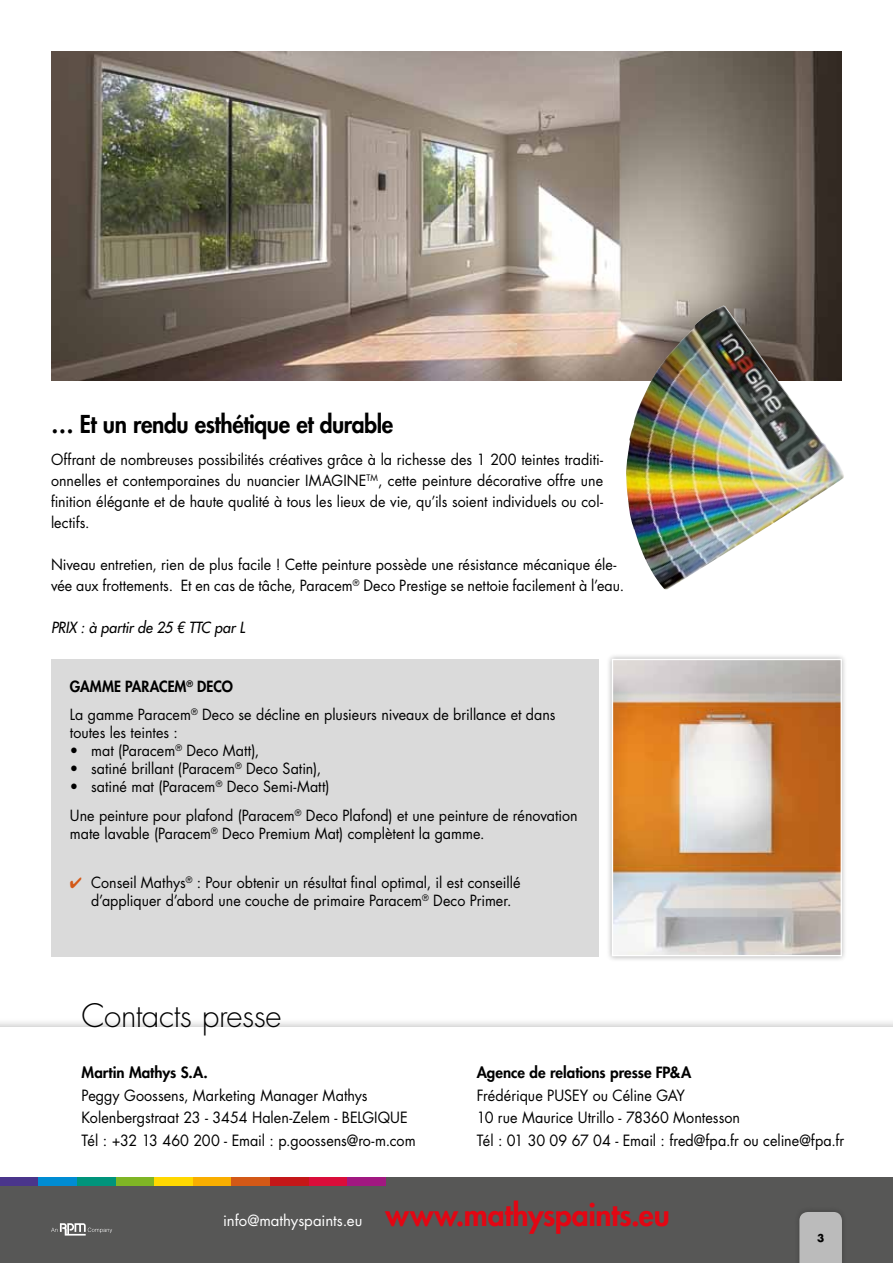
<style>
.page{position:relative;width:893px;height:1263px;background:#fff}
.page>*{position:absolute;margin:0;border:0;box-sizing:border-box;transform-origin:0 0}
.t1{font:300 31.5px "Futura Std";letter-spacing:-.01em;color:#000}
.t2{font:800 24px "Futura Std";letter-spacing:-.015em;color:#000;scale:.95 1}
.t3{font:15.15px/22.6px "Futura Std";color:#000;scale:.95 1}
.t4{font:800 15.15px "Futura Std";color:#000}
.t5{font:15px/21px "Futura Std";color:#000;scale:.95 1}
.t6{font:15px "Futura Std";color:#fff}
.t7{font:italic 500 15px "Futura Std";letter-spacing:-.01em;color:#000;scale:.95 1}
.t8{font:800 15px "Futura Std";color:#000;scale:.95 1}
.t9{font:700 10.5px "Futura Std";color:#000}
.s1{font-weight:800}
.s2{color:#d35917}
.s3{font-weight:800;font-size:30px;color:#e30613}
</style>
<div class="page">
<div style="left:0;top:1017px;width:893px;height:228px;background:#000;opacity:.3"></div>
<div style="left:0;top:1027px;width:893px;height:208px;background:#fff"></div>
<div style="left:0;top:1178px;width:893px;height:85px;background:#575756"></div>
<div style="left:0;top:1178px;width:39px;height:8px;background:#4a358b"></div>
<div style="left:39px;top:1178px;width:38px;height:8px;background:#008cd3"></div>
<div style="left:77px;top:1178px;width:39px;height:8px;background:#00947b"></div>
<div style="left:116px;top:1178px;width:38px;height:8px;background:#7fb525"></div>
<div style="left:154px;top:1178px;width:39px;height:8px;background:#ffd800"></div>
<div style="left:193px;top:1178px;width:39px;height:8px;background:#f9ae00"></div>
<div style="left:232px;top:1178px;width:38px;height:8px;background:#d35917"></div>
<div style="left:270px;top:1178px;width:39px;height:8px;background:#c41718"></div>
<div style="left:309px;top:1178px;width:38px;height:8px;background:#d90d3a"></div>
<div style="left:347px;top:1178px;width:39px;height:8px;background:#a11881"></div>
<svg style="left:51px;top:1223px;width:61px;height:12px"></svg>
<div style="left:51px;top:659px;width:547px;height:297px;background:#dadada"></div>
<img style="left:51px;top:51px;width:791px;height:330px">
<img style="left:626px;top:306px;width:218px;height:284px">
<div style="left:606px;top:653px;width:242px;height:309px;background:#000;opacity:.3"></div>
<img style="left:614px;top:661px;width:226px;height:293px">
<div style="left:612px;top:659px;width:230px;height:297px;border:1px solid #fff"></div>
<div style="left:794px;top:1206px;width:53px;height:57px;background:#535352"></div>
<div style="left:799px;top:1212px;width:43px;height:51px;background:#bbb"></div>
<h2 class="t2" style="left:51px;top:409px;width:362px">… Et un rendu esthétique et durable</h2>
<p class="t5" style="left:51px;top:449px;width:583px;text-align:justify">Offrant de nombreuses possibilités créatives grâce à la richesse des 1 200 teintes traditi&shy;onnelles et contemporaines du nuancier IMAGINE<sup>TM</sup>, cette peinture décorative offre une finition élégante et de haute qualité à tous les lieux de vie, qu’ils soient individuels ou col&shy;lectifs.</p>
<p class="t5" style="left:51px;top:554px;width:605px">Niveau entretien, rien de plus facile ! Cette peinture possède une résistance mécanique éle&shy;vée aux frottements. Et en cas de tâche, Paracem<sup>®</sup> Deco Prestige se nettoie facilement à l’eau.</p>
<p class="t7" style="left:51px;top:618px;width:206px">PRIX : à partir de 25 € TTC par L</p>
<p class="t5" style="left:70px;top:672px;width:513px;line-height:28.5px;text-indent:44px"><span class="s1">e Parac em</span><sup>®</sup> <span class="s1">Deco<br></span>La gamme Paracem<sup>®</sup> Deco se décline en plusieurs niveaux de brillance et dans</p>
<p class="t5" style="left:70px;top:722px;width:115px">toutes les teintes :</p>
<p class="t5" style="left:70px;top:740px;width:201px">• mat (Paracem<sup>®</sup> Deco Matt),</p>
<p class="t5" style="left:70px;top:758px;width:266px">• satiné brillant (Paracem<sup>®</sup> Deco Satin),</p>
<p class="t5" style="left:70px;top:773px;width:536px;line-height:28.5px">• satiné mat (Paracem<sup>®</sup> Deco Semi-Matt)<br>Une peinture pour plafond (Paracem<sup>®</sup> Deco Plafond) et une peinture de rénovation</p>
<p class="t5" style="left:70px;top:823px;width:438px">mate lavable (Paracem<sup>®</sup> Deco Premium Mat) complètent la gamme.</p>
<p class="t5" style="left:91px;top:874px;width:453px;line-height:18px;text-indent:-21px"><span class="s2">✔</span> Conseil Mathys<sup>®</sup> : Pour obtenir un résultat final optimal, il est conseillé d’appliquer d’abord une couche de primaire Paracem<sup>®</sup> Deco Primer.</p>
<p class="t8" style="left:70px;top:677px;width:24px">gamm</p>
<h1 class="t1" style="left:82px;top:996px;width:202px">Contacts presse</h1>
<p class="t4" style="left:82px;top:1063px;width:128px">Martin Mathys S.A.</p>
<p class="t3" style="left:82px;top:1084px;width:353px">Peggy Goossens, Marketing Manager Mathys<br>Kolenbergstraat 23 - 3454 Halen-Zelem - BELGIQUE<br>Tél : +32 13 460 200 - Email : p.goossens@ro-m.com</p>
<p class="t4" style="left:477px;top:1063px;width:216px">Agence de relations presse FP&amp;A</p>
<p class="t3" style="left:477px;top:1084px;width:388px">Frédérique PUSEY ou Céline GAY<br>10 rue Maurice Utrillo - 78360 Montesson<br>Tél : 01 30 09 67 04 - Email : fred@fpa.fr ou celine@fpa.fr</p>
<p class="t6" style="left:223px;top:1211px;width:448px">info@mathyspaints.eu <span class="s3">www.mathyspaints.eu</span></p>
<p class="t9" style="left:817px;top:1231px;width:9px">3</p>
</div>
